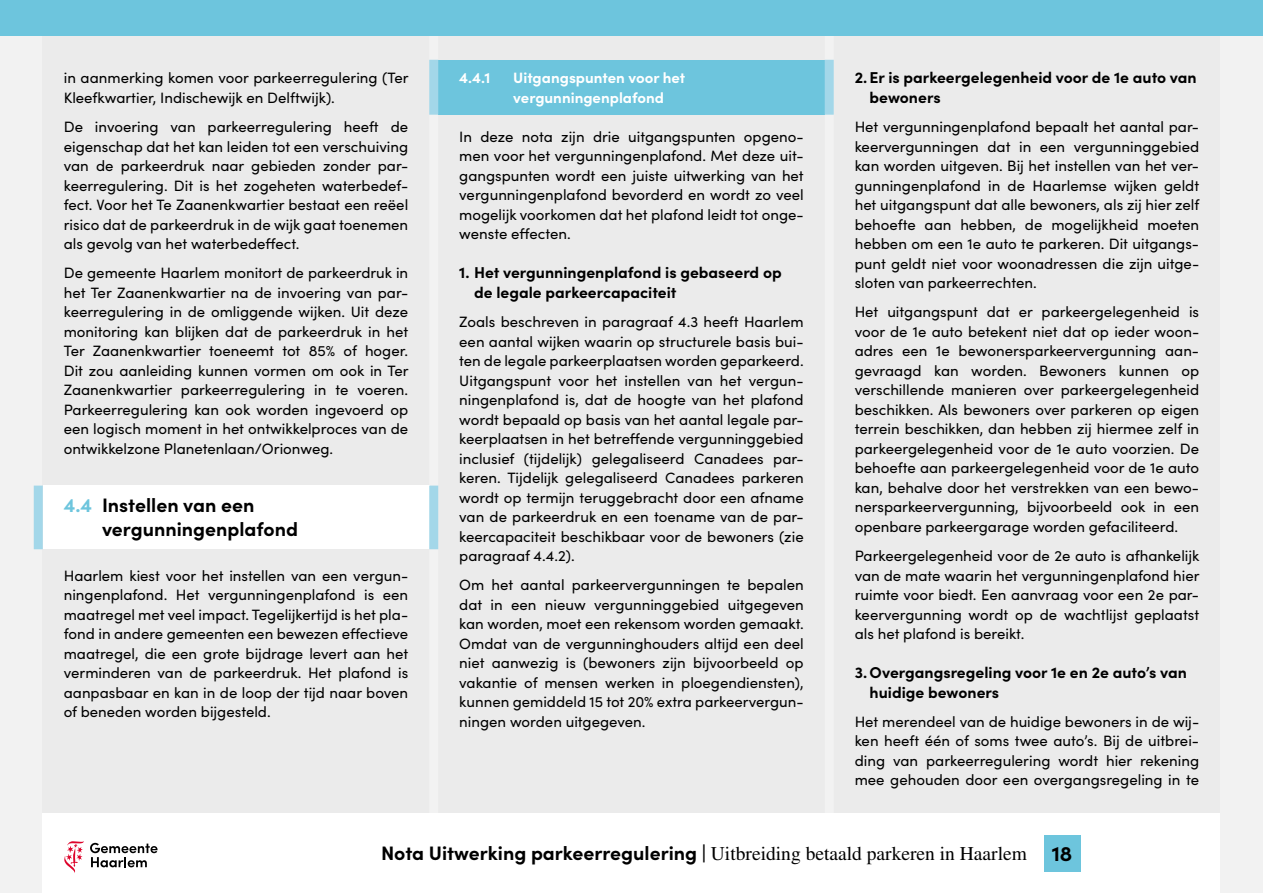
<style>
.page{position:relative;width:1263px;height:893px;background:#f2f2f2}
.page>*{position:absolute;margin:0;border:0;box-sizing:border-box;transform-origin:0 0}
.t1{font:19.5px "Times LT Pro";color:#000}
.t2{font:700 19.5px/24px "Sofia Pro";color:#000}
.t3{font:700 15.75px/19.5px "Sofia Pro";color:#000}
.t4{font:15px/19.5px "Sofia Pro";color:#000;text-align:justify}
.t5{font:700 15px/19.5px "Sofia Pro";color:#fff}
.s1{color:#6dc5dd}
.s2{font-family:"Sofia Pro";font-weight:700}
.s3{font-family:"Sofia Pro";font-weight:700;font-size:21px}
</style>
<div class="page">
<div style="left:43px;top:0;width:1177px;height:893px;background:#ebebeb"></div>
<div style="left:429px;top:0;width:9px;height:817px;background:#f2f2f2"></div>
<div style="left:825px;top:0;width:9px;height:817px;background:#f2f2f2"></div>
<div style="left:0;top:0;width:1263px;height:36px;background:#6dc5dd"></div>
<div style="left:43px;top:486px;width:386px;height:63px;background:#fff"></div>
<div style="left:34px;top:486px;width:9px;height:63px;background:#a3d7e9"></div>
<div style="left:429px;top:486px;width:9px;height:63px;background:#a3d7e9"></div>
<div style="left:438px;top:60px;width:387px;height:55px;background:#6dc5dd"></div>
<div style="left:429px;top:60px;width:9px;height:55px;background:#a3d7e9"></div>
<div style="left:825px;top:60px;width:9px;height:55px;background:#a3d7e9"></div>
<div style="left:43px;top:814px;width:1177px;height:79px;background:#fff"></div>
<div style="left:1044px;top:835px;width:36px;height:36px;background:#6dc5dd"></div>
<svg style="left:90px;top:843px;width:68px;height:24px"></svg>
<svg style="left:64px;top:841px;width:20px;height:32px"></svg>
<p class="t4" style="left:64px;top:67px;width:346px">in aanmerking komen voor parkeerregulering (Ter<br>Kleefkwartier, Indischewijk en Delftwijk).</p>
<p class="t4" style="left:64px;top:116px;width:346px">De invoering van parkeerregulering heeft de eigenschap dat het kan leiden tot een verschuiving van de parkeerdruk naar gebieden zonder par&shy;keerregulering. Dit is het zogeheten waterbedef&shy;fect. Voor het Te Zaanenkwartier bestaat een reëel risico dat de parkeerdruk in de wijk gaat toenemen als gevolg van het waterbedeffect.</p>
<p class="t4" style="left:64px;top:262px;width:346px">De gemeente Haarlem monitort de parkeerdruk in het Ter Zaanenkwartier na de invoering van par&shy;keerregulering in de omliggende wijken. Uit deze monitoring kan blijken dat de parkeerdruk in het Ter Zaanenkwartier toeneemt tot 85% of hoger.<br>Dit zou aanleiding kunnen vormen om ook in Ter Zaanenkwartier parkeerregulering in te voeren.<br>Parkeerregulering kan ook worden ingevoerd op een logisch moment in het ontwikkelproces van de ontwikkelzone Planetenlaan/Orionweg.</p>
<h1 class="t2" style="left:102px;top:492px;width:198px;text-indent:-38px"><span class="s1">4.4</span> Instellen van een vergunningenplafond</h1>
<p class="t4" style="left:64px;top:565px;width:346px">Haarlem kiest voor het instellen van een vergun&shy;ningenplafond. Het vergunningenplafond is een maatregel met veel impact. Tegelijkertijd is het pla&shy;fond in andere gemeenten een bewezen effectieve maatregel, die een grote bijdrage levert aan het verminderen van de parkeerdruk. Het plafond is aanpasbaar en kan in de loop der tijd naar boven of beneden worden bijgesteld.</p>
<p class="t5" style="left:459px;top:67px;width:33px">4.4.1</p>
<p class="t5" style="left:513px;top:67px;width:173px">Uitgangspunten voor het vergunningenplafond</p>
<p class="t4" style="left:459px;top:126px;width:346px">In deze nota zijn drie uitgangspunten opgeno&shy;men voor het vergunningenplafond. Met deze uit&shy;gangspunten wordt een juiste uitwerking van het vergunningenplafond bevorderd en wordt zo veel mogelijk voorkomen dat het plafond leidt tot onge&shy;wenste effecten.</p>
<p class="t3" style="left:474px;top:262px;width:309px;text-indent:-15px">1. Het vergunningenplafond is gebaseerd op de legale parkeercapaciteit</p>
<p class="t4" style="left:459px;top:311px;width:346px">Zoals beschreven in paragraaf 4.3 heeft Haarlem een aantal wijken waarin op structurele basis bui&shy;ten de legale parkeerplaatsen worden geparkeerd.<br>Uitgangspunt voor het instellen van het vergun&shy;ningenplafond is, dat de hoogte van het plafond wordt bepaald op basis van het aantal legale par&shy;keerplaatsen in het betreffende vergunninggebied inclusief (tijdelijk) gelegaliseerd Canadees par&shy;keren. Tijdelijk gelegaliseerd Canadees parkeren wordt op termijn teruggebracht door een afname van de parkeerdruk en een toename van de par&shy;keercapaciteit beschikbaar voor de bewoners (zie paragraaf 4.4.2).</p>
<p class="t4" style="left:459px;top:574px;width:346px">Om het aantal parkeervergunningen te bepalen dat in een nieuw vergunninggebied uitgegeven kan worden, moet een rekensom worden gemaakt.<br>Omdat van de vergunninghouders altijd een deel niet aanwezig is (bewoners zijn bijvoorbeeld op vakantie of mensen werken in ploegendiensten), kunnen gemiddeld 15 tot 20% extra parkeervergun&shy;ningen worden uitgegeven.</p>
<p class="t3" style="left:870px;top:67px;width:329px;text-indent:-15px">2.Er is parkeergelegenheid voor de 1e auto van bewoners</p>
<p class="t4" style="left:855px;top:116px;width:346px">Het vergunningenplafond bepaalt het aantal par&shy;keervergunningen dat in een vergunninggebied kan worden uitgeven. Bij het instellen van het ver&shy;gunningenplafond in de Haarlemse wijken geldt het uitgangspunt dat alle bewoners, als zij hier zelf behoefte aan hebben, de mogelijkheid moeten hebben om een 1e auto te parkeren. Dit uitgangs&shy;punt geldt niet voor woonadressen die zijn uitge&shy;sloten van parkeerrechten.</p>
<p class="t4" style="left:855px;top:301px;width:346px">Het uitgangspunt dat er parkeergelegenheid is voor de 1e auto betekent niet dat op ieder woon&shy;adres een 1e bewonersparkeervergunning aan&shy;gevraagd kan worden. Bewoners kunnen op verschillende manieren over parkeergelegenheid beschikken. Als bewoners over parkeren op eigen terrein beschikken, dan hebben zij hiermee zelf in parkeergelegenheid voor de 1e auto voorzien. De behoefte aan parkeergelegenheid voor de 1e auto kan, behalve door het verstrekken van een bewo&shy;nersparkeervergunning, bijvoorbeeld ook in een openbare parkeergarage worden gefaciliteerd.</p>
<p class="t4" style="left:855px;top:545px;width:346px">Parkeergelegenheid voor de 2e auto is afhankelijk van de mate waarin het vergunningenplafond hier ruimte voor biedt. Een aanvraag voor een 2e par&shy;keervergunning wordt op de wachtlijst geplaatst als het plafond is bereikt.</p>
<p class="t3" style="left:870px;top:661px;width:319px;text-indent:-15px">3.Overgangsregeling voor 1e en 2e auto’s van huidige bewoners</p>
<p class="t4" style="left:855px;top:711px;width:346px">Het merendeel van de huidige bewoners in de wij&shy;ken heeft één of soms twee auto’s. Bij de uitbrei&shy;ding van parkeerregulering wordt hier rekening mee gehouden door een overgangsregeling in te</p>
<h1 class="t1" style="left:381px;top:842px;width:693px"><span class="s2">Nota Uitwerking parkeerregulering |</span> Uitbreiding betaald parkeren in Haarlem <span class="s3">18</span></h1>
</div>
